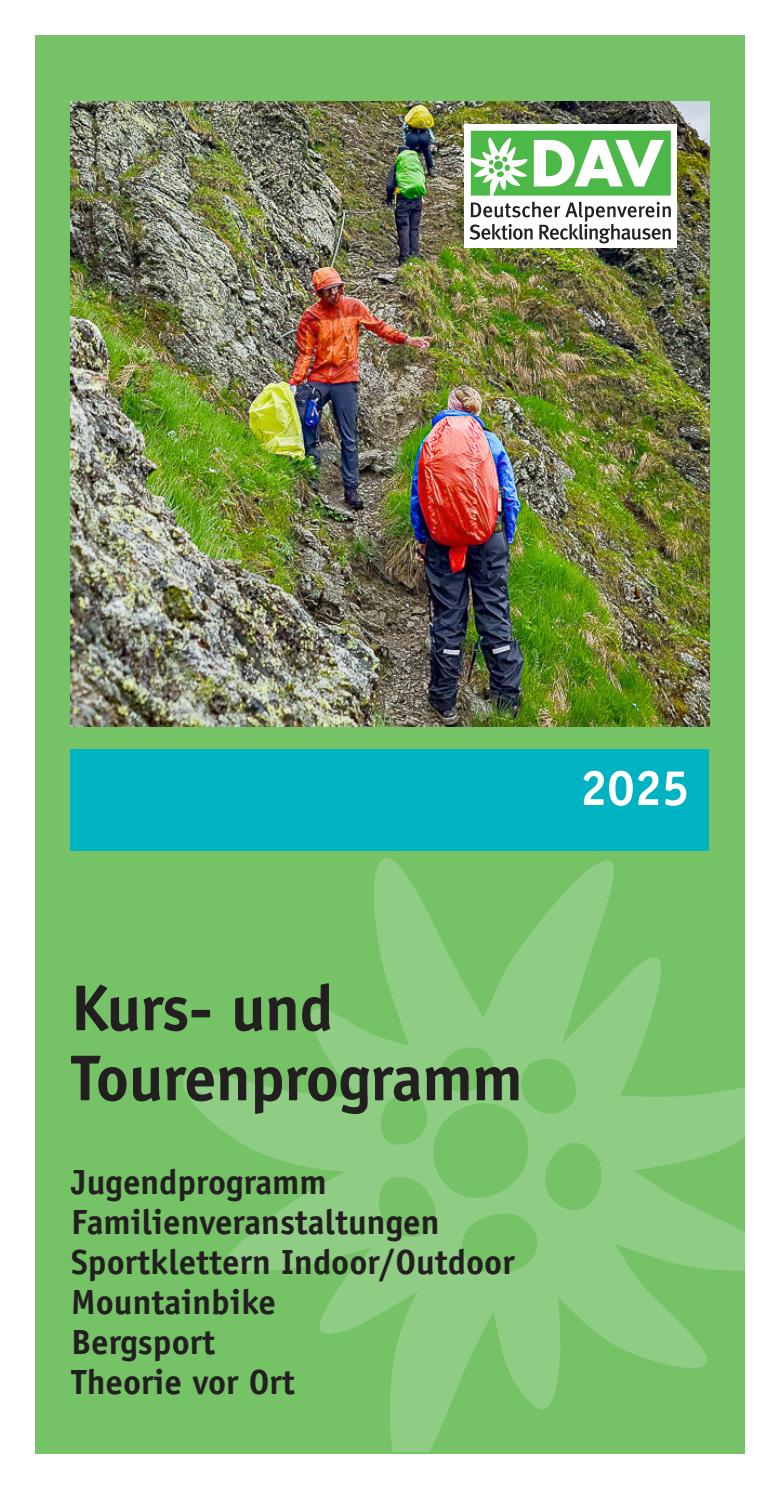
<style>
.page{position:relative;width:780px;height:1489px;background:#fff}
.page>*{position:absolute;margin:0;border:0;box-sizing:border-box;transform-origin:0 0}
.Cover_h1{font:700 65px "Officina Sans";letter-spacing:-.01em;color:#231f20}
.Cover_h2{font:700 50px "Officina Sans";color:#fff}
.Cover_h3{font:700 35px/40px "Officina Sans";color:#231f20}
</style>
<div class="page">
<div style="left:35px;top:35px;width:709px;height:1418px;background:#76c266"></div>
<img style="left:71px;top:101px;width:638px;height:625px">
<svg style="left:183px;top:858px;width:561px;height:593px"></svg>
<div style="left:71px;top:749px;width:638px;height:101px;background:#00b3c3"></div>
<div style="left:464px;top:124px;width:213px;height:124px;background:#fff"></div>
<svg style="left:471px;top:131px;width:199px;height:64px"></svg>
<svg style="left:469px;top:201px;width:201px;height:42px"></svg>
<p class="Cover_h2" style="left:579px;top:756px;width:111px">2025</p>
<p class="Cover_h1" style="left:71px;top:967px;width:264px">Kurs- und</p>
<p class="Cover_h1" style="left:71px;top:1037px;width:453px">Tourenprogramm</p>
<p class="Cover_h3" style="left:71px;top:1161px;width:257px">Jugendprogramm</p>
<p class="Cover_h3" style="left:71px;top:1201px;width:445px">Familienveranstaltungen<br>Sportklettern Indoor/Outdoor</p>
<p class="Cover_h3" style="left:71px;top:1281px;width:206px">Mountainbike</p>
<p class="Cover_h3" style="left:71px;top:1321px;width:145px">Bergsport</p>
<p class="Cover_h3" style="left:71px;top:1361px;width:225px">Theorie vor Ort</p>
</div>
